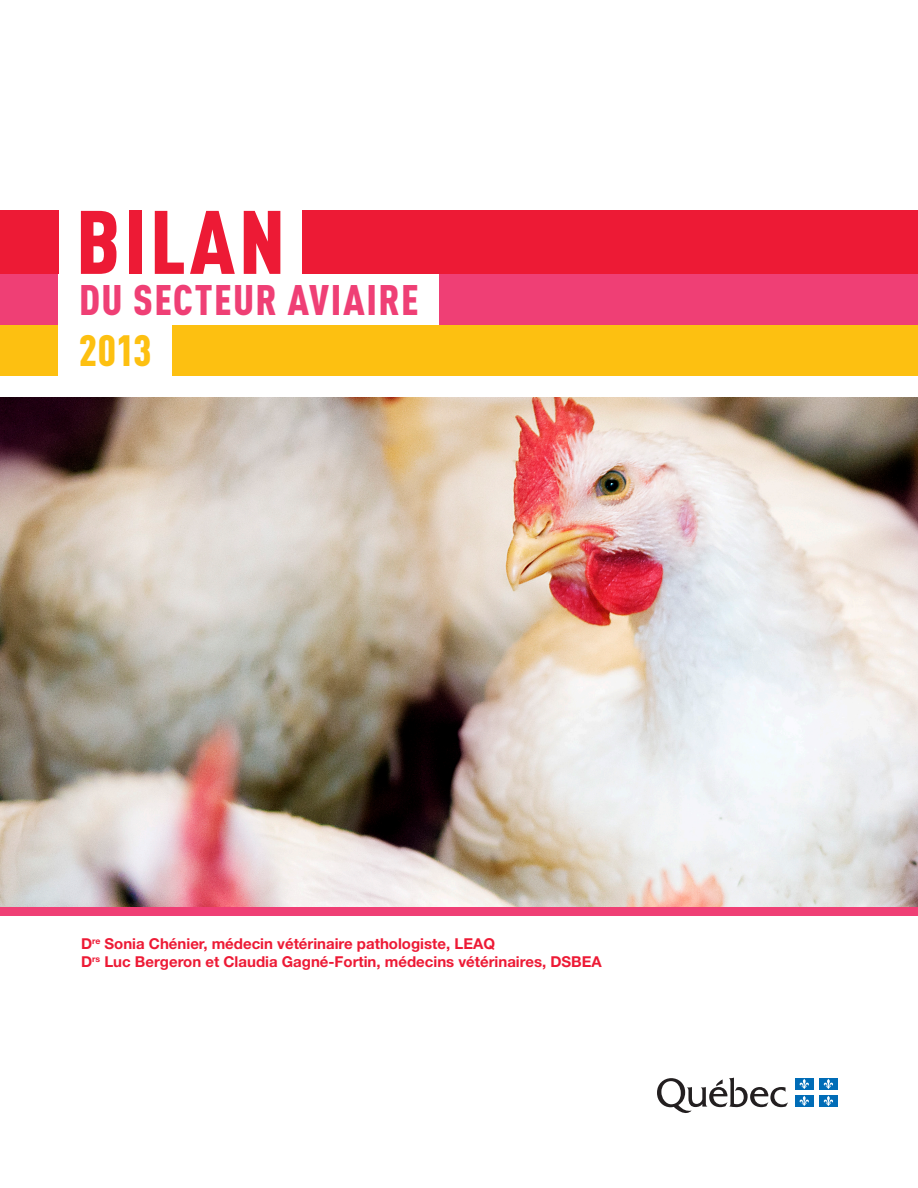
<style>
.page{position:relative;width:918px;height:1188px;background:#fff}
.page>*{position:absolute;margin:0;border:0;box-sizing:border-box;transform-origin:0 0}
.t1{font:900 condensed 88.5px "DINOT";letter-spacing:.04em;color:#ed1a35}
.t2{font:900 condensed 43.2px "DINOT";color:#fdc011}
.t3{font:900 condensed 42.15px "DINOT";letter-spacing:.035em;color:#ef3f75}
.t4{font:700 15px/18px "Helvetica Neue";color:#ed1a35}
</style>
<div class="page">
<svg style="left:657px;top:1078px;width:131px;height:35px"></svg>
<div style="left:795px;top:1078px;width:19px;height:12px;background:#006cb7"></div>
<svg style="left:799px;top:1079px;width:10px;height:10px"></svg>
<div style="left:819px;top:1078px;width:19px;height:12px;background:#006cb7"></div>
<svg style="left:823px;top:1079px;width:10px;height:10px"></svg>
<div style="left:795px;top:1095px;width:19px;height:12px;background:#006cb7"></div>
<svg style="left:799px;top:1096px;width:10px;height:10px"></svg>
<div style="left:819px;top:1095px;width:19px;height:12px;background:#006cb7"></div>
<svg style="left:823px;top:1096px;width:10px;height:10px"></svg>
<div style="left:302px;top:211px;width:616px;height:63px;background:#ed1a35"></div>
<div style="left:439px;top:274px;width:479px;height:52px;background:#ef3f75"></div>
<div style="left:172px;top:326px;width:746px;height:50px;background:#fdc011"></div>
<div style="left:0;top:211px;width:58px;height:63px;background:#ed1a35"></div>
<div style="left:1px;top:274px;width:57px;height:52px;background:#ef3f75"></div>
<div style="left:1px;top:326px;width:57px;height:50px;background:#fdc011"></div>
<img style="left:0;top:397px;width:918px;height:510px">
<div style="left:0;top:907px;width:918px;height:9px;background:#ef3f75"></div>
<h1 class="t1" style="left:76px;top:187px;width:211px">BILAN</h1>
<h1 class="t3" style="left:79px;top:274px;width:341px">DU SECTEUR AVIAIRE</h1>
<h1 class="t2" style="left:79px;top:324px;width:74px">2013</h1>
<p class="t4" style="left:81px;top:934px;width:522px">D<sup>re</sup> Sonia Chénier, médecin vétérinaire pathologiste, LEAQ<br>D<sup>rs</sup> Luc Bergeron et Claudia Gagné-Fortin, médecins vétérinaires, DSBEA</p>
</div>
